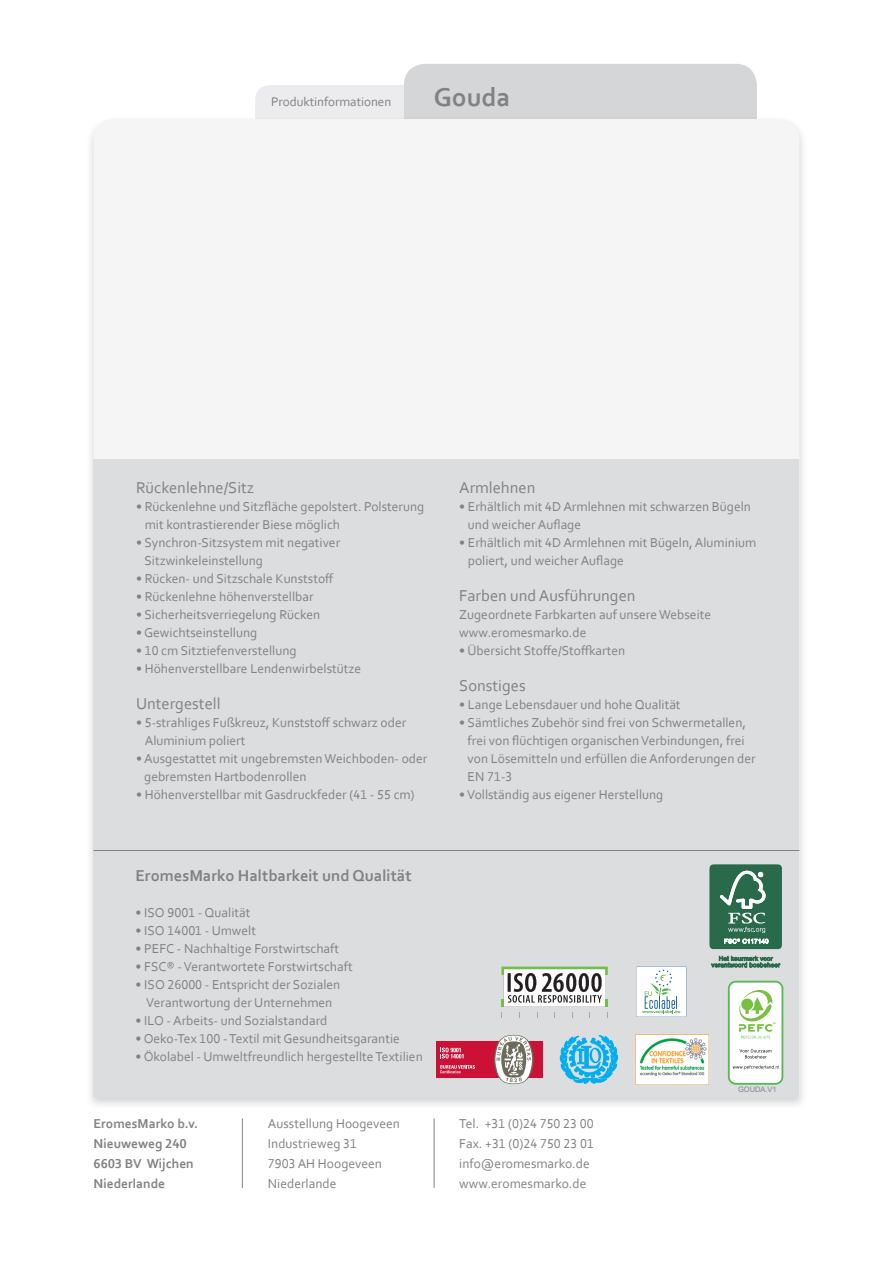
<style>
.page{position:relative;width:893px;height:1263px;background:#fff}
.page>*{position:absolute;margin:0;border:0;box-sizing:border-box;transform-origin:0 0}
.kop{font:700 27px "Corbel";color:#808285}
.tussenkopje{font:16.5px "Corbel";color:#808285}
.t1{font:700 16.5px "Corbel";color:#808285}
.body_LL{font:13.5px/18px "Corbel";color:#808285}
.body_met_bullit{font:13.5px "Corbel";color:#808285}
.t2{font:700 13.5px/19.8px "Corbel";color:#808285}
.t3{font:13.2px "Corbel";letter-spacing:-.005em;color:#808285}
.t4{font:7.5px "Arial";color:#808285}
</style>
<div class="page">
<svg style="left:255px;top:64px;width:502px;height:51px;background:#dedfe0"></svg>
<div style="left:85px;top:115px;width:723px;height:995px;background:#231f20;opacity:.2"></div>
<div style="left:94px;top:119px;width:705px;height:340px;background:#f5f5f6"></div>
<div style="left:94px;top:459px;width:705px;height:638px;background:#dcdddf"></div>
<hr style="left:94px;top:850px;width:705px;height:1px;background:#808285">
<svg style="left:636px;top:966px;width:50px;height:51px;background:#e3eeed"></svg>
<div style="left:710px;top:864px;width:72px;height:85px;background:#286a4a;border-radius:4px"></div>
<div style="left:710px;top:865px;width:71px;height:84px;border:1px solid #286a4a;border-radius:5px"></div>
<svg style="left:720px;top:871px;width:46px;height:62px"></svg>
<svg style="left:724px;top:939px;width:44px;height:5px"></svg>
<svg style="left:711px;top:956px;width:69px;height:11px"></svg>
<img style="left:635px;top:1034px;width:73px;height:51px">
<svg style="left:728px;top:981px;width:55px;height:104px"></svg>
<div style="left:730px;top:982px;width:51px;height:101px;background:#fff;border-radius:6px"></div>
<svg style="left:739px;top:990px;width:36px;height:49px"></svg>
<svg style="left:739px;top:1049px;width:33px;height:9px"></svg>
<svg style="left:733px;top:1065px;width:46px;height:4px"></svg>
<div style="left:436px;top:1041px;width:106px;height:37px;background:#cd1136"></div>
<svg style="left:440px;top:1047px;width:24px;height:11px"></svg>
<svg style="left:440px;top:1065px;width:35px;height:8px"></svg>
<svg style="left:494px;top:1035px;width:40px;height:49px"></svg>
<svg style="left:560px;top:1035px;width:58px;height:48px"></svg>
<svg style="left:501px;top:966px;width:107px;height:41px;background:#b9bfb5"></svg>
<hr style="left:242px;top:1118px;width:1px;height:70px;background:#808285">
<hr style="left:434px;top:1118px;width:1px;height:70px;background:#808285">
<p class="t3" style="left:271px;top:94px;width:122px">Produktinformationen</p>
<p class="kop" style="left:434px;top:81px;width:78px">Gouda</p>
<p class="tussenkopje" style="left:136px;top:477px;width:120px">Rückenlehne/Sitz</p>
<p class="body_LL" style="left:145px;top:497px;width:281px;text-indent:-9px">• Rückenlehne und Sitzfläche gepolstert. Polsterung mit kontrastierender Biese möglich</p>
<p class="body_LL" style="left:144px;top:533px;width:197px;text-indent:-8px">• Synchron-Sitzsystem mit negativer<br>Sitzwinkeleinstellung</p>
<p class="body_LL" style="left:136px;top:569px;width:199px">• Rücken- und Sitzschale Kunststoff</p>
<p class="body_LL" style="left:136px;top:587px;width:179px">• Rückenlehne höhenverstellbar</p>
<p class="body_LL" style="left:136px;top:605px;width:186px">• Sicherheitsverriegelung Rücken</p>
<p class="body_LL" style="left:136px;top:623px;width:123px">• Gewichtseinstellung</p>
<p class="body_LL" style="left:136px;top:641px;width:162px">• 10 cm Sitztiefenverstellung</p>
<p class="body_LL" style="left:136px;top:659px;width:227px">• Höhenverstellbare Lendenwirbelstütze</p>
<p class="tussenkopje" style="left:136px;top:693px;width:86px">Untergestell</p>
<p class="body_LL" style="left:145px;top:713px;width:263px;text-indent:-9px">• 5-strahliges Fußkreuz, Kunststoff schwarz oder<br>Aluminium poliert</p>
<p class="body_LL" style="left:144px;top:749px;width:285px;text-indent:-8px">• Ausgestattet mit ungebremsten Weichboden- oder gebremsten Hartbodenrollen</p>
<p class="body_LL" style="left:136px;top:785px;width:280px">• Höhenverstellbar mit Gasdruckfeder (41 - 55 cm)</p>
<p class="t1" style="left:136px;top:865px;width:278px">EromesMarko Haltbarkeit und Qualität</p>
<p class="body_LL" style="left:136px;top:903px;width:116px">• ISO 9001 - Qualität</p>
<p class="body_LL" style="left:136px;top:921px;width:122px">• ISO 14001 - Umwelt</p>
<p class="body_LL" style="left:136px;top:939px;width:205px">• PEFC - Nachhaltige Forstwirtschaft</p>
<p class="body_LL" style="left:136px;top:957px;width:219px">• FSC® - Verantwortete Forstwirtschaft</p>
<p class="body_LL" style="left:136px;top:975px;width:206px;text-align:center">• ISO 26000 - Entspricht der Sozialen<br>Verantwortung der Unternehmen</p>
<p class="body_LL" style="left:136px;top:1011px;width:193px">• ILO - Arbeits- und Sozialstandard</p>
<p class="body_LL" style="left:136px;top:1029px;width:266px">• Oeko-Tex 100 - Textil mit Gesundheitsgarantie</p>
<p class="body_LL" style="left:136px;top:1047px;width:289px">• Ökolabel - Umweltfreundlich hergestellte Textilien</p>
<p class="tussenkopje" style="left:459px;top:477px;width:78px">Armlehnen</p>
<p class="body_LL" style="left:468px;top:497px;width:285px;text-indent:-9px">• Erhältlich mit 4D Armlehnen mit schwarzen Bügeln und weicher Auflage</p>
<p class="body_LL" style="left:468px;top:533px;width:290px;text-indent:-9px">• Erhältlich mit 4D Armlehnen mit Bügeln, Aluminium poliert, und weicher Auflage</p>
<p class="tussenkopje" style="left:459px;top:585px;width:178px">Farben und Ausführungen</p>
<p class="body_met_bullit" style="left:459px;top:606px;width:253px">Zugeordnete Farbkarten auf unsere Webseite</p>
<p class="body_met_bullit" style="left:459px;top:624px;width:129px">www.eromesmarko.de</p>
<p class="body_met_bullit" style="left:459px;top:642px;width:168px">• Übersicht Stoffe/Stoffkarten</p>
<p class="tussenkopje" style="left:459px;top:675px;width:68px">Sonstiges</p>
<p class="body_LL" style="left:459px;top:695px;width:223px">• Lange Lebensdauer und hohe Qualität</p>
<p class="body_LL" style="left:468px;top:713px;width:290px;text-indent:-8px">• Sämtliches Zubehör sind frei von Schwermetallen, frei von flüchtigen organischen Verbindungen, frei von Lösemitteln und erfüllen die Anforderungen der EN 71-3</p>
<p class="body_LL" style="left:459px;top:785px;width:206px">• Vollständig aus eigener Herstellung</p>
<p class="t4" style="left:738px;top:1084px;width:40px">GOUDA.V1</p>
<p class="t2" style="left:94px;top:1114px;width:106px">EromesMarko b.v.<br>Nieuweweg 240<br>6603 BV Wijchen<br>Niederlande</p>
<p class="body_LL" style="left:459px;top:1114px;width:136px;line-height:19.8px">Tel. +31 (0)24 750 23 00<br>Fax. +31 (0)24 750 23 01 info@eromesmarko.de www.eromesmarko.de</p>
<p class="body_LL" style="left:268px;top:1114px;width:134px;line-height:19.8px">Ausstellung Hoogeveen<br>Industrieweg 31<br>7903 AH Hoogeveen<br>Niederlande</p>
</div>
